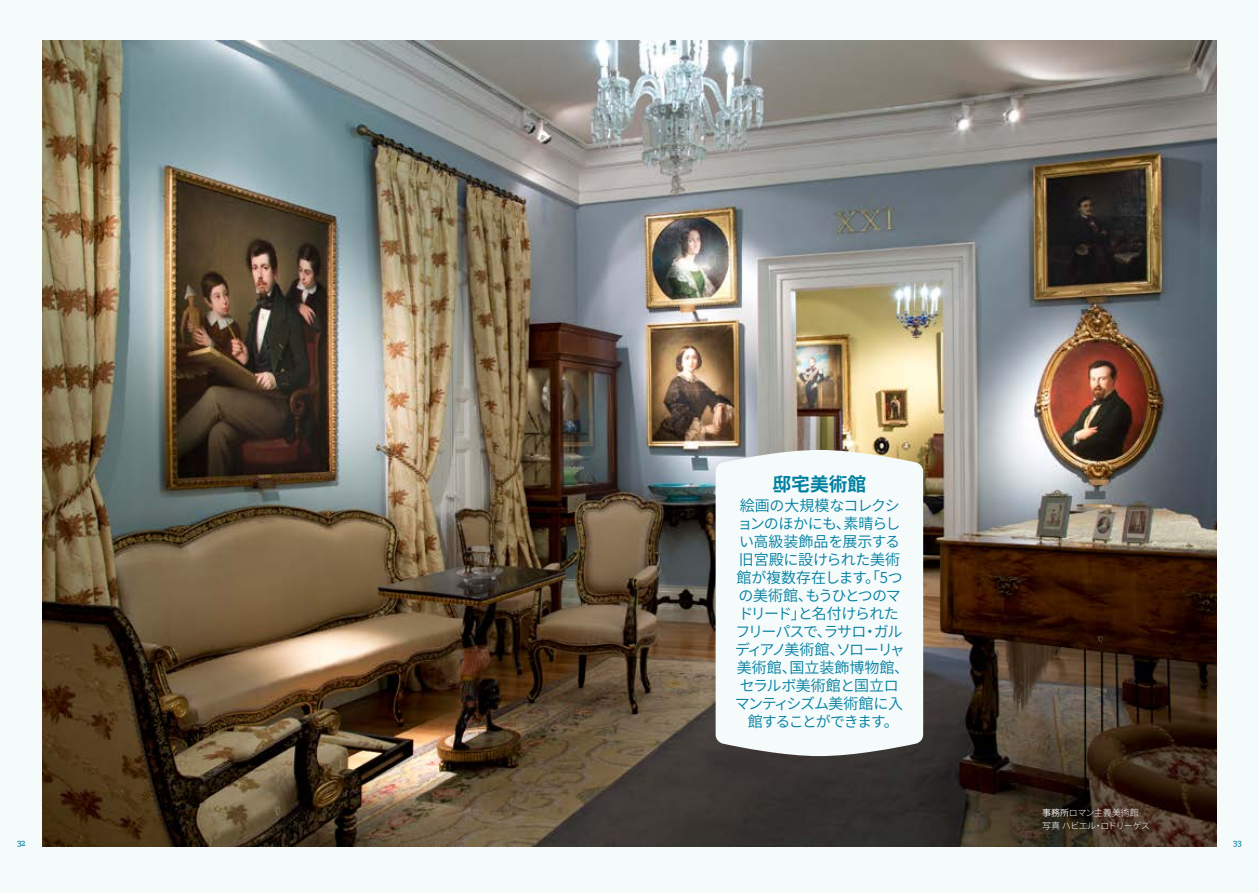
<style>
.page{position:relative;width:1259px;height:893px;background:#f5fafa}
.page>*{position:absolute;margin:0;border:0;box-sizing:border-box;transform-origin:0 0}
.t1{font:700 18.75px "Source Han Sans JP";color:#007fa1}
.t2{font:15px/18px "Source Han Sans JP";letter-spacing:-.045em;color:#007fa1;text-align:center}
.t3{font:300 9px/13.2px "Source Han Sans JP";letter-spacing:-.06em;color:#fff}
.t4{font:9px "Adelle";color:#007fa1}
.s1{font-weight:400}
</style>
<div class="page">
<img style="left:43px;top:40px;width:1173px;height:806px">
<svg style="left:715px;top:450px;width:208px;height:306px"></svg>
<p class="t1" style="left:772px;top:474px;width:95px">邸宅美術館</p>
<p class="t2" style="left:735px;top:497px;width:176px">絵画の大規模なコレクションのほかにも、素晴らしい高級装飾品を展示する旧宮殿に設けられた美術館が複数存在します。「5つの美術館、もうひとつのマドリード」と名付けられたフリーパスで、ラサロ・ガルディアノ美術館、ソローリャ美術館、国立装飾博物館、セラルボ美術館と国立ロマンティシズム美術館に入館することができます。</p>
<p class="t3" style="left:1042px;top:806px;width:109px"><span class="s1">事務所</span>ロマン主義美術館写真 ハビエル・ロドリーゲス</p>
<p class="t4" style="left:17px;top:837px;width:10px">32</p>
<p class="t4" style="left:1233px;top:837px;width:10px">33</p>
</div>
